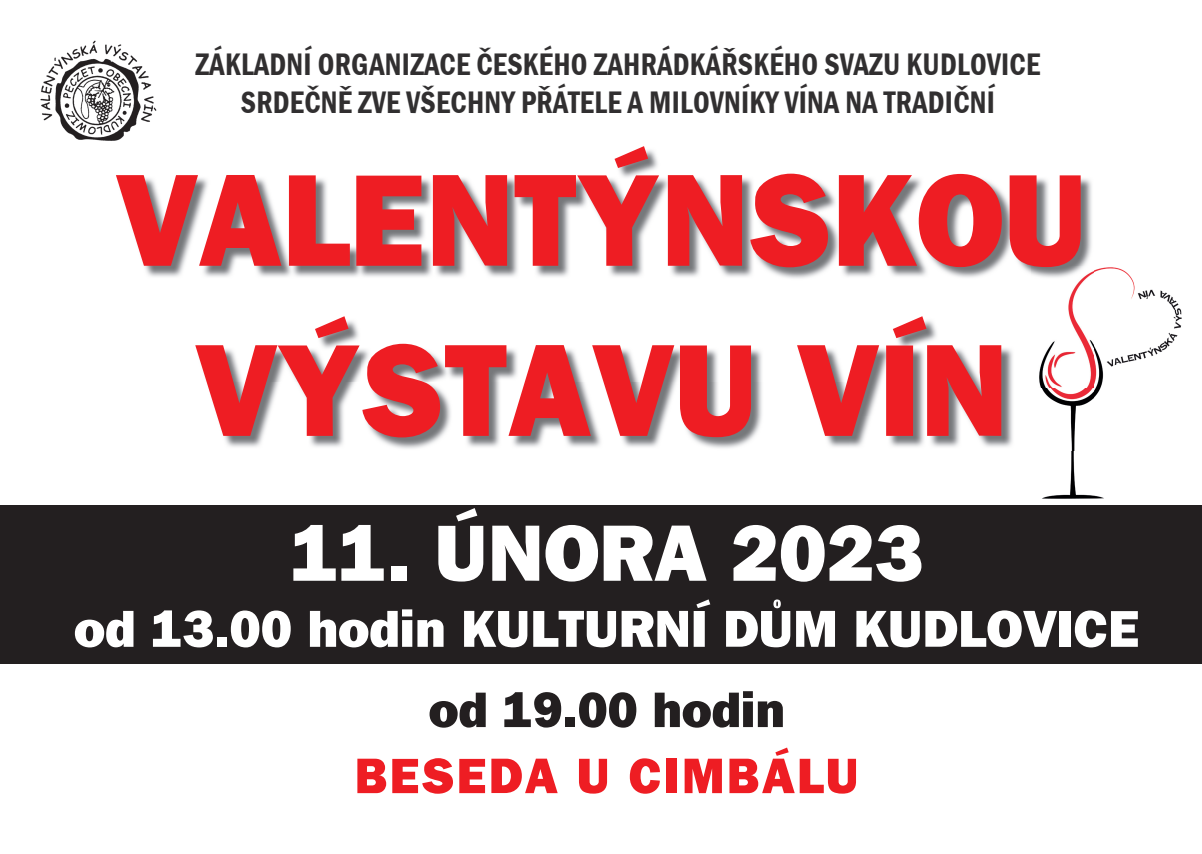
<style>
.page{position:relative;width:1202px;height:854px;background:#fff}
.page>*{position:absolute;margin:0;border:0;box-sizing:border-box;transform-origin:0 0}
.t1{font:800 131.6px/170px "Frankfurt Gothic";color:#ee1d23;text-align:center;scale:.96 1}
.t2{font:800 80px "Frankfurt Gothic";color:#fff}
.t3{font:800 52.2px "Frankfurt Gothic";color:#fff}
.t4{font:800 50px "Frankfurt Gothic";letter-spacing:.04em;color:#ee1d23}
.t5{font:800 50px "Frankfurt Gothic";color:#231f20}
.t6{font:600 condensed 32px/38.4px "Franklin Gothic Itc TEE";letter-spacing:.01em;color:#312f30;text-align:center;scale:.93 1}
</style>
<div class="page">
<img style="left:1043px;top:267px;width:138px;height:231px">
<img style="left:120px;top:150px;width:729px;height:299px">
<img style="left:849px;top:177px;width:209px;height:239px">
<img style="left:1058px;top:178px;width:34px;height:88px">
<img style="left:849px;top:416px;width:164px;height:31px">
<img style="left:1032px;top:266px;width:61px;height:184px">
<div style="left:0;top:505px;width:1202px;height:158px;background:#231f20"></div>
<img style="left:40px;top:40px;width:129px;height:113px">
<p class="t6" style="left:196px;top:45px;width:910px">ZÁKLADNÍ ORGANIZACE ÈESKÉHO ZAHRÁDKÁØSKÉHO SVAZU KUDLOVICE<br>SRDEÈNÌ ZVE VŠECHNY PØÁTELE A MILOVNÍKY VÍNA NA TRADIÈNÍ</p>
<h1 class="t1" style="left:115px;top:133px;width:1015px">VALENTÝNSKOU<br>VÝSTAVU VÍN</h1>
<h2 class="t2" style="left:291px;top:505px;width:634px">11. ÚNORA 2023</h2>
<h3 class="t3" style="left:74px;top:597px;width:1067px">od 13.00 hodin KULTURNÍ DŮM KUDLOVICE</h3>
<h3 class="t5" style="left:429px;top:679px;width:358px">od 19.00 hodin</h3>
<h3 class="t4" style="left:355px;top:745px;width:505px">BESEDA U CIMBÁLU</h3>
</div>
